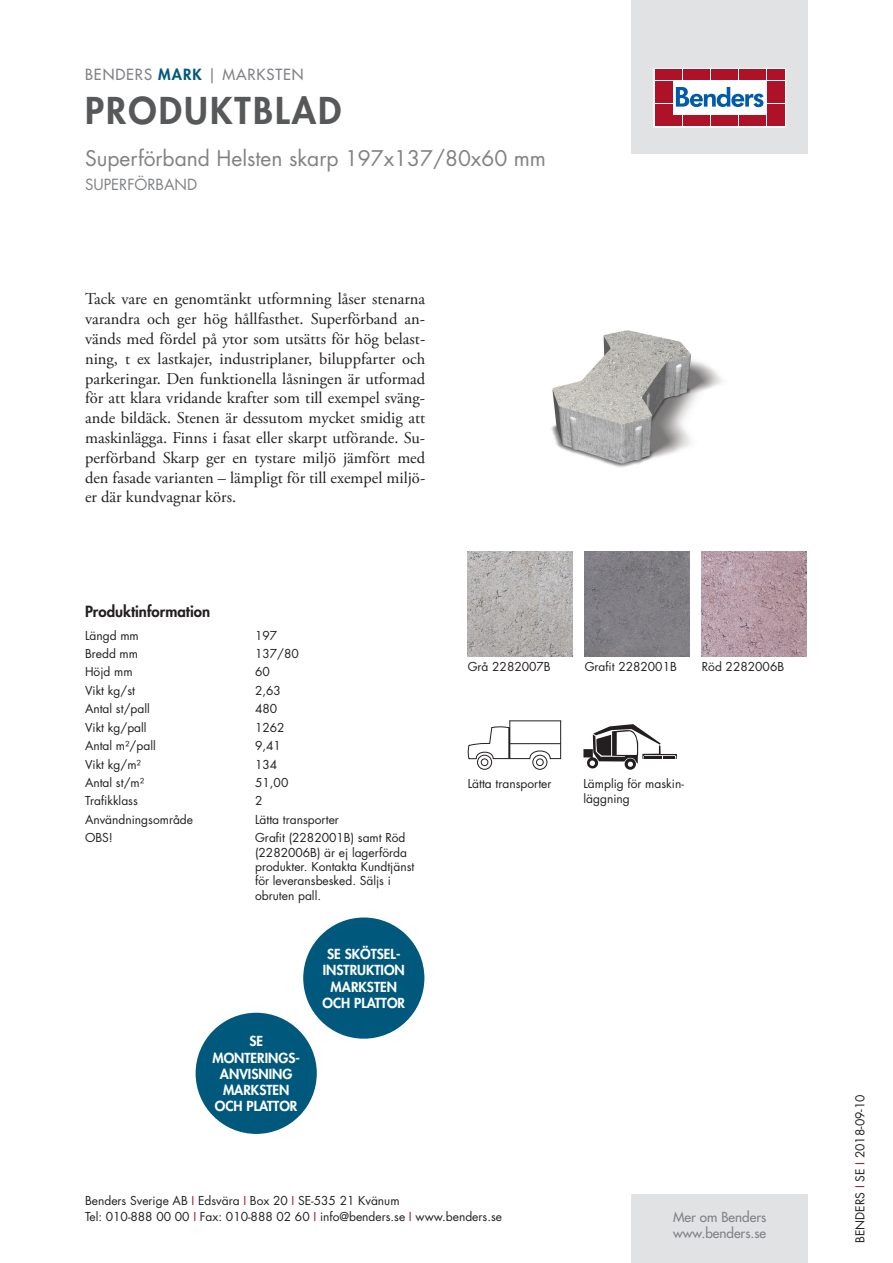
<style>
.page{position:relative;width:893px;height:1263px;background:#fff}
.page>*{position:absolute;margin:0;border:0;box-sizing:border-box;transform-origin:0 0}
.t1{font:800 36px "Futura Std";letter-spacing:.06em;color:#57585a}
.t2{font:21px "Futura Std";color:#808285}
.t3{font:16.5px/19.8px "Adobe Garamond Pro";color:#231f20;text-align:justify}
.t4{font:500 15px "Futura Std";letter-spacing:.06em;color:#808285}
.t5{font:800 15px "Futura Std";color:#231f20}
.t6{font:15px "Futura Std";color:#808285}
.t7{font:800 13.5px/16.2px "Futura Std";color:#fff;text-align:center}
.t8{font:500 13.5px/16.2px "Futura Std";color:#808285}
.t9{font:12px/14.4px "Futura Std";color:#231f20}
.s1{font-weight:800;color:#00597d}
.s2{color:#ae1229}
</style>
<div class="page">
<div style="left:631px;top:0;width:177px;height:153px;background:#e1e2e4"></div>
<div style="left:631px;top:1195px;width:177px;height:68px;background:#e1e2e4"></div>
<svg style="left:656px;top:70px;width:128px;height:55px;background:#ebc6cb"></svg>
<div style="left:654px;top:68px;width:132px;height:59px;border:1px solid #fff"></div>
<div style="left:655px;top:70px;width:8px;height:10px;background:#ae1229"></div>
<div style="left:664px;top:70px;width:8px;height:10px;background:#ae1229"></div>
<div style="left:655px;top:81px;width:8px;height:10px;background:#ae1229"></div>
<div style="left:664px;top:81px;width:8px;height:10px;background:#ae1229"></div>
<div style="left:655px;top:93px;width:8px;height:10px;background:#ae1229"></div>
<div style="left:664px;top:93px;width:8px;height:10px;background:#ae1229"></div>
<div style="left:655px;top:104px;width:8px;height:11px;background:#ae1229"></div>
<div style="left:664px;top:104px;width:8px;height:11px;background:#ae1229"></div>
<div style="left:655px;top:116px;width:8px;height:10px;background:#ae1229"></div>
<div style="left:664px;top:116px;width:8px;height:10px;background:#ae1229"></div>
<div style="left:674px;top:70px;width:8px;height:10px;background:#ae1229"></div>
<div style="left:683px;top:70px;width:8px;height:10px;background:#ae1229"></div>
<div style="left:692px;top:70px;width:8px;height:10px;background:#ae1229"></div>
<div style="left:702px;top:70px;width:8px;height:10px;background:#ae1229"></div>
<div style="left:711px;top:70px;width:8px;height:10px;background:#ae1229"></div>
<div style="left:720px;top:70px;width:8px;height:10px;background:#ae1229"></div>
<div style="left:730px;top:70px;width:8px;height:10px;background:#ae1229"></div>
<div style="left:739px;top:70px;width:8px;height:10px;background:#ae1229"></div>
<div style="left:748px;top:70px;width:8px;height:10px;background:#ae1229"></div>
<div style="left:758px;top:70px;width:8px;height:10px;background:#ae1229"></div>
<div style="left:674px;top:116px;width:8px;height:10px;background:#ae1229"></div>
<div style="left:683px;top:116px;width:8px;height:10px;background:#ae1229"></div>
<div style="left:692px;top:116px;width:8px;height:10px;background:#ae1229"></div>
<div style="left:702px;top:116px;width:8px;height:10px;background:#ae1229"></div>
<div style="left:711px;top:116px;width:8px;height:10px;background:#ae1229"></div>
<div style="left:720px;top:116px;width:8px;height:10px;background:#ae1229"></div>
<div style="left:730px;top:116px;width:8px;height:10px;background:#ae1229"></div>
<div style="left:739px;top:116px;width:8px;height:10px;background:#ae1229"></div>
<div style="left:748px;top:116px;width:8px;height:10px;background:#ae1229"></div>
<div style="left:758px;top:116px;width:8px;height:10px;background:#ae1229"></div>
<div style="left:767px;top:70px;width:8px;height:10px;background:#ae1229"></div>
<div style="left:776px;top:70px;width:8px;height:10px;background:#ae1229"></div>
<div style="left:767px;top:81px;width:8px;height:10px;background:#ae1229"></div>
<div style="left:776px;top:81px;width:8px;height:10px;background:#ae1229"></div>
<div style="left:767px;top:93px;width:8px;height:10px;background:#ae1229"></div>
<div style="left:776px;top:93px;width:8px;height:10px;background:#ae1229"></div>
<div style="left:767px;top:104px;width:8px;height:11px;background:#ae1229"></div>
<div style="left:776px;top:104px;width:8px;height:11px;background:#ae1229"></div>
<div style="left:767px;top:116px;width:8px;height:10px;background:#ae1229"></div>
<div style="left:776px;top:116px;width:8px;height:10px;background:#ae1229"></div>
<svg style="left:676px;top:87px;width:87px;height:20px;background:#8ab3d7"></svg>
<div style="left:303px;top:917px;width:121px;height:122px;background:#00597d;border-radius:50%"></div>
<div style="left:196px;top:1013px;width:121px;height:121px;background:#00597d;border-radius:50%"></div>
<img style="left:551px;top:330px;width:171px;height:138px">
<img style="left:468px;top:552px;width:105px;height:105px">
<img style="left:585px;top:552px;width:105px;height:105px">
<img style="left:702px;top:552px;width:105px;height:105px">
<div style="left:477px;top:755px;width:15px;height:15px;border:1px solid #231f20;border-radius:50%"></div>
<div style="left:532px;top:755px;width:15px;height:15px;border:1px solid #231f20;border-radius:50%"></div>
<svg style="left:468px;top:720px;width:93px;height:46px"></svg>
<svg style="left:625px;top:758px;width:11px;height:12px"></svg>
<svg style="left:583px;top:724px;width:94px;height:44px"></svg>
<p class="t4" style="left:85px;top:65px;width:220px">BENDERS <span class="s1">MARK</span> | MARKSTEN</p>
<h1 class="t1" style="left:85px;top:87px;width:258px">PRODUKTBLAD</h1>
<h2 class="t2" style="left:85px;top:144px;width:462px">Superförband Helsten skarp 197x137/80x60 mm</h2>
<p class="t6" style="left:85px;top:175px;width:114px">SUPERFÖRBAND</p>
<p class="t3" style="left:85px;top:290px;width:342px">Tack vare en genomtänkt utformning låser stenarna varandra och ger hög hållfasthet. Superförband an&shy;vänds med fördel på ytor som utsätts för hög belast&shy;ning, t ex lastkajer, industriplaner, biluppfarter och parkeringar. Den funktionella låsningen är utformad för att klara vridande krafter som till exempel sväng&shy;ande bildäck. Stenen är dessutom mycket smidig att maskinlägga. Finns i fasat eller skarpt utförande. Su&shy;perförband Skarp ger en tystare miljö jämfört med den fasade varianten – lämpligt för till exempel miljö&shy;er där kundvagnar körs.</p>
<p class="t5" style="left:85px;top:602px;width:127px">Produktinformation</p>
<p class="t9" style="left:85px;top:628px;width:55px">Längd mm</p>
<p class="t9" style="left:255px;top:628px;width:24px">197</p>
<p class="t9" style="left:85px;top:647px;width:55px">Bredd mm</p>
<p class="t9" style="left:255px;top:647px;width:45px">137/80</p>
<p class="t9" style="left:85px;top:665px;width:49px">Höjd mm</p>
<p class="t9" style="left:255px;top:665px;width:16px">60</p>
<p class="t9" style="left:85px;top:683px;width:51px">Vikt kg/st</p>
<p class="t9" style="left:255px;top:683px;width:27px">2,63</p>
<p class="t9" style="left:85px;top:702px;width:66px">Antal st/pall</p>
<p class="t9" style="left:255px;top:702px;width:24px">480</p>
<p class="t9" style="left:85px;top:720px;width:63px">Vikt kg/pall</p>
<p class="t9" style="left:255px;top:720px;width:31px">1262</p>
<p class="t9" style="left:85px;top:739px;width:72px">Antal m²/pall</p>
<p class="t9" style="left:255px;top:739px;width:27px">9,41</p>
<p class="t9" style="left:85px;top:757px;width:57px">Vikt kg/m²</p>
<p class="t9" style="left:255px;top:757px;width:24px">134</p>
<p class="t9" style="left:85px;top:775px;width:61px">Antal st/m²</p>
<p class="t9" style="left:255px;top:775px;width:35px">51,00</p>
<p class="t9" style="left:85px;top:794px;width:54px">Trafikklass</p>
<p class="t9" style="left:255px;top:794px;width:9px">2</p>
<p class="t9" style="left:85px;top:812px;width:110px">Användningsområde</p>
<p class="t9" style="left:255px;top:812px;width:85px">Lätta transporter</p>
<p class="t9" style="left:85px;top:831px;width:29px">OBS!</p>
<p class="t9" style="left:255px;top:831px;width:161px">Grafit (2282001B) samt Röd (2282006B) är ej lagerförda produkter. Kontakta Kundtjänst för leveransbesked. Säljs i obruten pall.</p>
<p class="t7" style="left:212px;top:1033px;width:89px">SE<br>MONTERINGS-<br>ANVISNING<br>MARKSTEN<br>OCH PLATTOR</p>
<p class="t7" style="left:323px;top:946px;width:84px">SE SKÖTSEL-<br>INSTRUKTION<br>MARKSTEN<br>OCH PLATTOR</p>
<p class="t9" style="left:468px;top:660px;width:85px">Grå 2282007B</p>
<p class="t9" style="left:585px;top:660px;width:94px">Grafit 2282001B</p>
<p class="t9" style="left:702px;top:660px;width:84px">Röd 2282006B</p>
<p class="t9" style="left:468px;top:777px;width:85px">Lätta transporter</p>
<p class="t9" style="left:583px;top:777px;width:102px">Lämplig för maskin&shy;läggning</p>
<p class="t9" style="left:85px;top:1192px;width:418px;line-height:16.5px">Benders Sverige AB <span class="s2">I</span> Edsvära <span class="s2">I</span> Box 20 <span class="s2">I</span> SE-535 21 Kvänum<br>Tel: 010-888 00 00 <span class="s2">I</span> Fax: 010-888 02 60 <span class="s2">I</span> info@benders.se <span class="s2">I</span> www.benders.se</p>
<p class="t8" style="left:673px;top:1209px;width:95px">Mer om Benders www.benders.se</p>
<p class="t9" style="left:853px;top:1243px;width:150px;rotate:-90deg">BENDERS <span class="s2">I</span> SE <span class="s2">I</span> 2018-09-10</p>
</div>
